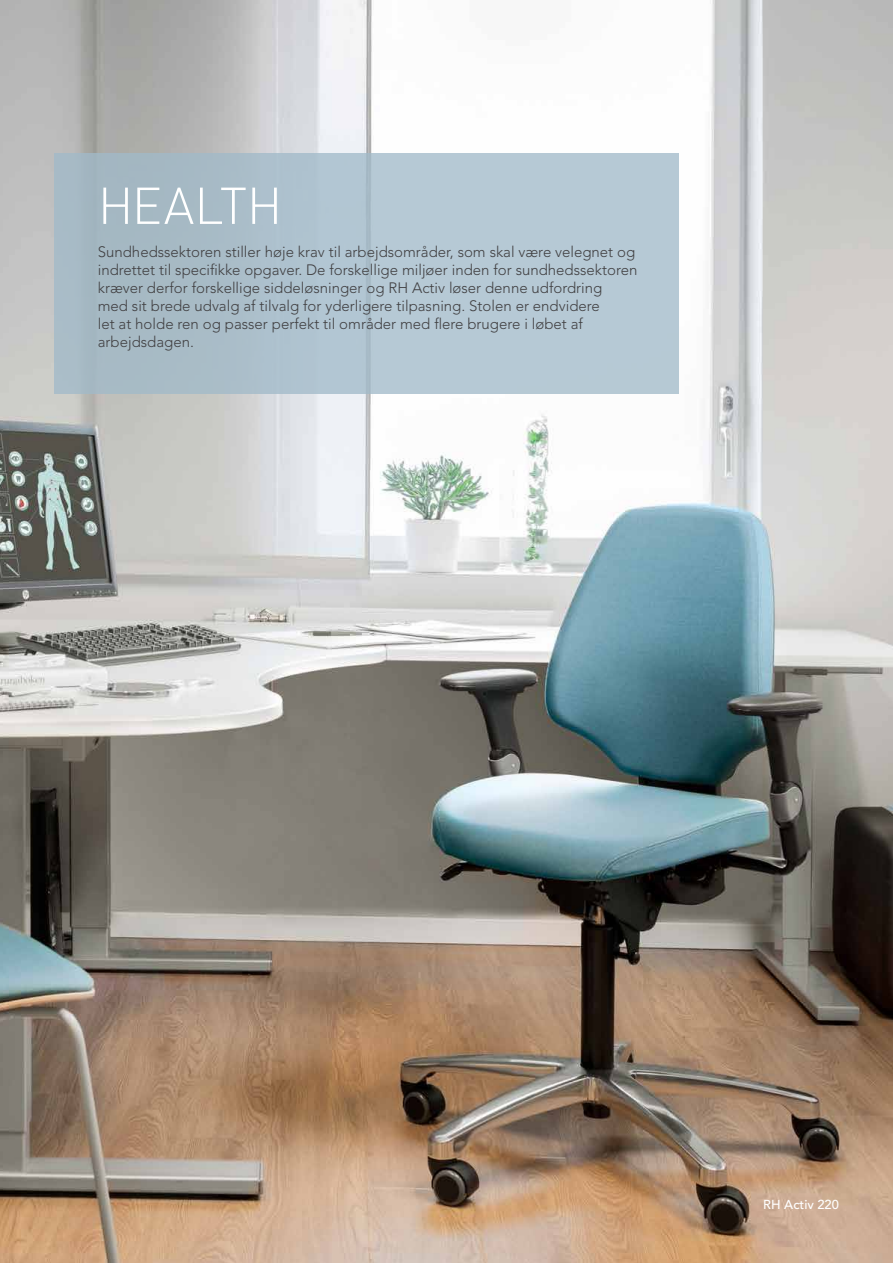
<style>
.page{position:relative;width:893px;height:1263px;background:#fff}
.page>*{position:absolute;margin:0;border:0;box-sizing:border-box;transform-origin:0 0}
.t1{font:300 51px "DIN";letter-spacing:-.01em;color:#fff}
.t2{font:300 15px/18px "Avenir LT Std";color:#414042}
.t3{font:500 12.9px "Avenir LT Std";color:#fff}
</style>
<div class="page">
<img style="left:0;top:0;width:893px;height:1263px">
<div style="left:54px;top:153px;width:624px;height:240px;background:linear-gradient(to right,#a5b8c4,#bbceda)"></div>
<h1 class="t1" style="left:98px;top:174px;width:186px">HEALTH</h1>
<p class="t2" style="left:98px;top:243px;width:541px">Sundhedssektoren stiller høje krav til arbejdsområder, som skal være velegnet og indrettet til specifikke opgaver. De forskellige miljøer inden for sundhedssektoren kræver derfor forskellige siddeløsninger og RH Activ løser denne udfordring<br>med sit brede udvalg af tilvalg for yderligere tilpasning. Stolen er endvidere<br>let at holde ren og passer perfekt til områder med flere brugere i løbet af arbejdsdagen.</p>
<p class="t3" style="left:763px;top:1197px;width:77px">RH Activ 220</p>
</div>
